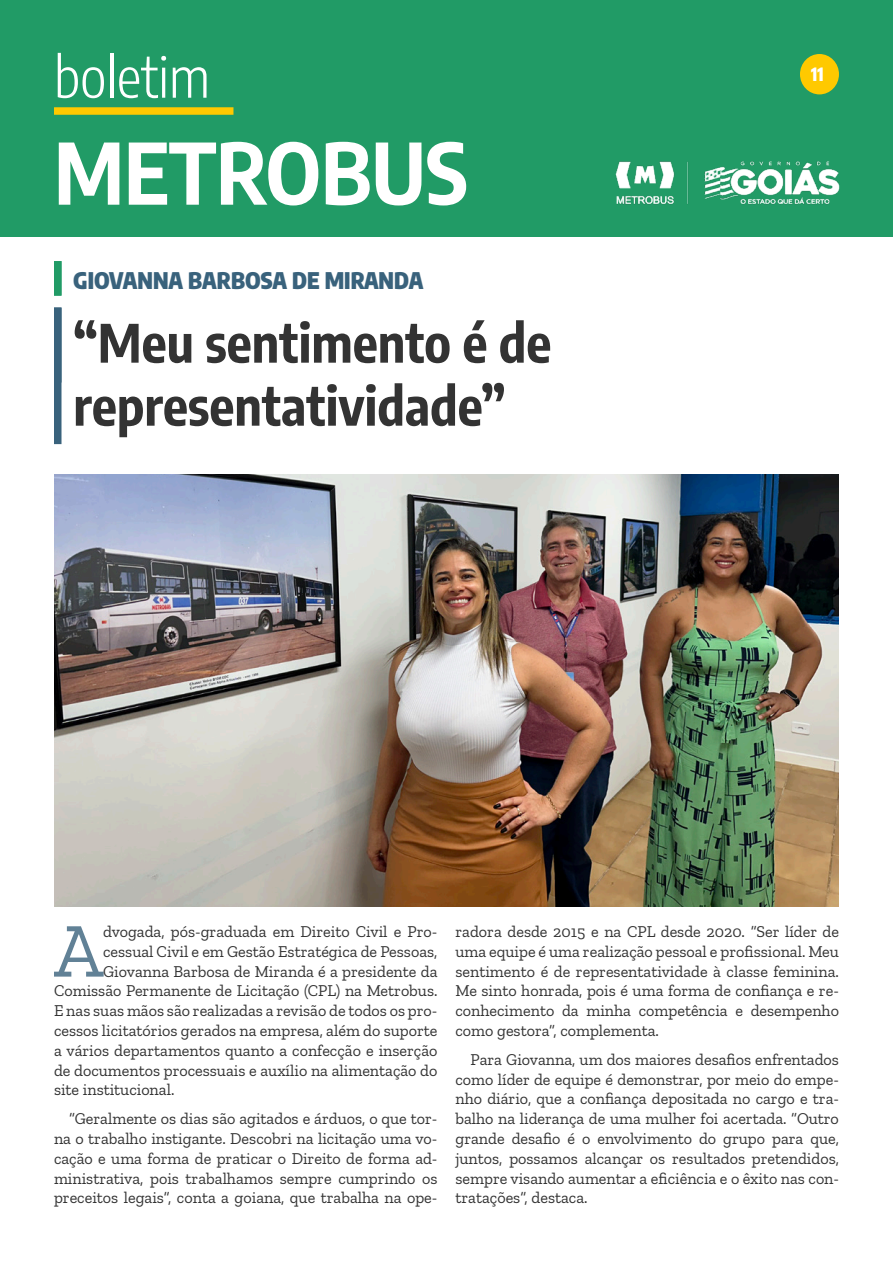
<style>
.page{position:relative;width:893px;height:1263px;background:#fff}
.page>*{position:absolute;margin:0;border:0;box-sizing:border-box;transform-origin:0 0}
.t1{font:700 84px "Encode Sans Condensed";color:#fff}
.t2{font:77.4px "Zilla Slab";color:#618196}
.t3{font:300 55.5px "Encode Sans Condensed";color:#fff}
.t4{font:700 52.5px "Encode Sans Condensed";color:#333}
.t5{font:900 22.5px "Encode Sans Condensed";color:#39627c}
.t6{font:800 18px "Encode Sans Condensed";color:#fff}
.t7{font:16.5px/19.8px "Zilla Slab";color:#333;text-align:justify}
</style>
<div class="page">
<div style="left:0;top:0;width:893px;height:236px;background:#219b66"></div>
<div style="left:54px;top:107px;width:179px;height:8px;background:#ffc900"></div>
<img style="left:615px;top:161px;width:225px;height:44px">
<div style="left:54px;top:308px;width:8px;height:136px;background:#39627c"></div>
<div style="left:54px;top:261px;width:8px;height:35px;background:#219b66"></div>
<img style="left:54px;top:474px;width:785px;height:432px">
<div style="left:800px;top:54px;width:39px;height:40px;background:#ffc900;border-radius:50%"></div>
<p class="t3" style="left:54px;top:39px;width:157px">boletim</p>
<p class="t1" style="left:54px;top:110px;width:415px">METROBUS</p>
<p class="t5" style="left:73px;top:263px;width:352px">GIOVANNA BARBOSA DE MIRANDA</p>
<p class="t4" style="left:73px;top:303px;width:480px">“Meu sentimento é de</p>
<p class="t4" style="left:73px;top:366px;width:434px">representatividade”</p>
<p class="t6" style="left:811px;top:60px;width:14px">11</p>
<p class="t2" style="left:54px;top:908px;width:51px">A</p>
<p class="t7" style="left:103px;top:922px;width:336px">dvogada, pós-graduada em Direito Civil e Pro-</p>
<p class="t7" style="left:103px;top:941px;width:336px">cessual Civil e em Gestão Estratégica de Pessoas,</p>
<p class="t7" style="left:103px;top:961px;width:336px">Giovanna Barbosa de Miranda é a presidente da</p>
<p class="t7" style="left:54px;top:981px;width:385px">Comissão Permanente de Licitação (CPL) na Metrobus.</p>
<p class="t7" style="left:54px;top:1001px;width:385px">E nas suas mãos são realizadas a revisão de todos os pro-</p>
<p class="t7" style="left:54px;top:1021px;width:385px">cessos licitatórios gerados na empresa, além do suporte</p>
<p class="t7" style="left:54px;top:1040px;width:385px">a vários departamentos quanto a confecção e inserção</p>
<p class="t7" style="left:54px;top:1060px;width:385px">de documentos processuais e auxílio na alimentação do</p>
<p class="t7" style="left:54px;top:1080px;width:122px">site institucional.</p>
<p class="t7" style="left:54px;top:1109px;width:385px;text-indent:15px">“Geralmente os dias são agitados e árduos, o que tor&shy;na o trabalho instigante. Descobri na licitação uma vo&shy;cação e uma forma de praticar o Direito de forma ad&shy;ministrativa, pois trabalhamos sempre cumprindo os preceitos legais”, conta a goiana, que trabalha na ope-</p>
<p class="t7" style="left:455px;top:922px;width:385px">radora desde 2015 e na CPL desde 2020. “Ser líder de uma equipe é uma realização pessoal e profissional. Meu sentimento é de representatividade à classe feminina.<br>Me sinto honrada, pois é uma forma de confiança e re&shy;conhecimento da minha competência e desempenho como gestora”, complementa.</p>
<p class="t7" style="left:455px;top:1049px;width:385px;text-indent:15px">Para Giovanna, um dos maiores desafios enfrentados como líder de equipe é demonstrar, por meio do empe&shy;nho diário, que a confiança depositada no cargo e tra&shy;balho na liderança de uma mulher foi acertada. “Outro grande desafio é o envolvimento do grupo para que, juntos, possamos alcançar os resultados pretendidos, sempre visando aumentar a eficiência e o êxito nas con&shy;tratações”, destaca.</p>
</div>
